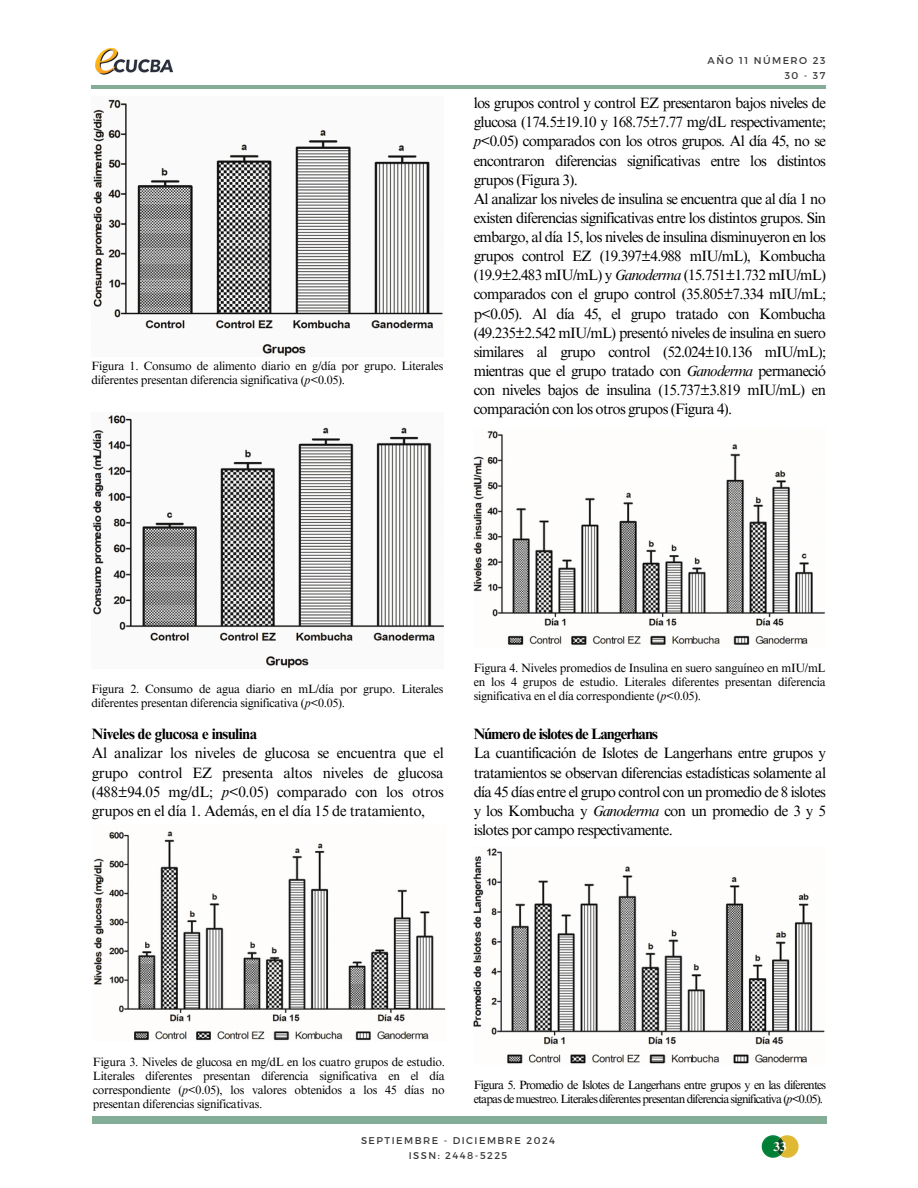
<style>
.page{position:relative;width:918px;height:1188px;background:#fff}
.page>*{position:absolute;margin:0;border:0;box-sizing:border-box;transform-origin:0 0}
.t1{font:15px/19.2px "Times NRMT Pro";letter-spacing:-.045em;color:#000}
.t2{font:15px/19.2px "Times NRMT Pro";letter-spacing:-.025em;color:#000}
.t3{font:700 13.05px "Te X Gyre Termes";color:#fefefe}
.t4{font:12px/14px "Times NRMT Pro";letter-spacing:-.025em;color:#000}
.t5{font:12px/14px "Times NRMT Pro";letter-spacing:-.07em;color:#000}
.t6{font:9.9px "Montserrat";letter-spacing:.15em;color:#3a3a3a}
.s1{font-style:italic}
.s2{font-weight:700}
</style>
<div class="page">
<hr style="left:92px;top:85px;width:734px;height:4px;background:#83ad96">
<div style="left:92px;top:1117px;width:734px;height:6px;background:#83ad96"></div>
<svg style="left:762px;top:1135px;width:37px;height:23px"></svg>
<img style="left:95px;top:47px;width:78px;height:28px">
<img style="left:93px;top:99px;width:350px;height:257px">
<img style="left:92px;top:415px;width:352px;height:253px">
<img style="left:94px;top:831px;width:352px;height:210px">
<img style="left:474px;top:431px;width:352px;height:214px">
<img style="left:474px;top:848px;width:351px;height:216px">
<h1 class="t4" style="left:91px;top:360px;width:353px">Figura 1. Consumo de alimento diario en g/día por grupo. Literales diferentes presentan diferencia significativa (<span class="s1">p</span>&lt;0.05).</h1>
<p class="t6" style="left:708px;top:54px;width:119px">AÑO 11 NÚMERO 23</p>
<p class="t6" style="left:785px;top:69px;width:42px">30 - 37</p>
<p class="t1" style="left:474px;top:95px;width:354px">los grupos control y control EZ presentaron bajos niveles de glucosa (174.5±19.10 y 168.75±7.77 mg/dL respectivamente; <span class="s1">p</span>&lt;0.05) comparados con los otros grupos. Al día 45, no se encontraron diferencias significativas entre los distintos grupos (Figura 3).<br>Al analizar los niveles de insulina se encuentra que al día 1 no existen diferencias significativas entre los distintos grupos. Sin embargo, al día 15, los niveles de insulina disminuyeron en los grupos control EZ (19.397±4.988 mIU/mL), Kombucha (19.9±2.483 mIU/mL) y <span class="s1">Ganoderma</span> (15.751±1.732 mIU/mL) comparados con el grupo control (35.805±7.334 mIU/mL; p&lt;0.05). Al día 45, el grupo tratado con Kombucha (49.235±2.542 mIU/mL) presentó niveles de insulina en suero similares al grupo control (52.024±10.136 mIU/mL); mientras que el grupo tratado con <span class="s1">Ganoderma</span> permaneció con niveles bajos de insulina (15.737±3.819 mIU/mL) en comparación con los otros grupos (Figura 4).</p>
<h1 class="t4" style="left:91px;top:683px;width:353px">Figura 2. Consumo de agua diario en mL/día por grupo. Literales diferentes presentan diferencia significativa (<span class="s1">p</span>&lt;0.05).</h1>
<p class="t2" style="left:92px;top:726px;width:354px"><span class="s2">Niveles de glucosa e insulina<br></span>Al analizar los niveles de glucosa se encuentra que el grupo control EZ presenta altos niveles de glucosa (488±94.05 mg/dL; <span class="s1">p</span>&lt;0.05) comparado con los otros grupos en el día 1. Además, en el día 15 de tratamiento,</p>
<p class="t4" style="left:474px;top:662px;width:353px;text-align:justify">Figura 4. Niveles promedios de Insulina en suero sanguíneo en mIU/mL en los 4 grupos de estudio. Literales diferentes presentan diferencia significativa en el día correspondiente (<span class="s1">p</span>&lt;0.05).</p>
<h2 class="t1" style="left:474px;top:726px;width:354px"><span class="s2">Número de islotes de Langerhans<br></span>La cuantificación de Islotes de Langerhans entre grupos y tratamientos se observan diferencias estadísticas solamente al día 45 días entre el grupo control con un promedio de 8 islotes y los Kombucha y <span class="s1">Ganoderma</span> con un promedio de 3 y 5 islotes por campo respectivamente.</h2>
<h2 class="t4" style="left:93px;top:1056px;width:353px;text-align:justify">Figura 3. Niveles de glucosa en mg/dL en los cuatro grupos de estudio.<br>Literales diferentes presentan diferencia significativa en el día correspondiente (<span class="s1">p</span>&lt;0.05), los valores obtenidos a los 45 días no presentan diferencias significativas.</h2>
<p class="t5" style="left:474px;top:1080px;width:354px">Figura 5. Promedio de Islotes de Langerhans entre grupos y en las diferentes etapas de muestreo. Literales diferentes presentan diferencia significativa (<span class="s1">p</span>&lt;0.05).</p>
<h2 class="t3" style="left:774px;top:1137px;width:15px">33</h2>
<p class="t6" style="left:361px;top:1134px;width:196px">SEPTIEMBRE - DICIEMBRE 2024</p>
<h2 class="t6" style="left:409px;top:1149px;width:100px">ISSN: 2448-5225</h2>
</div>
